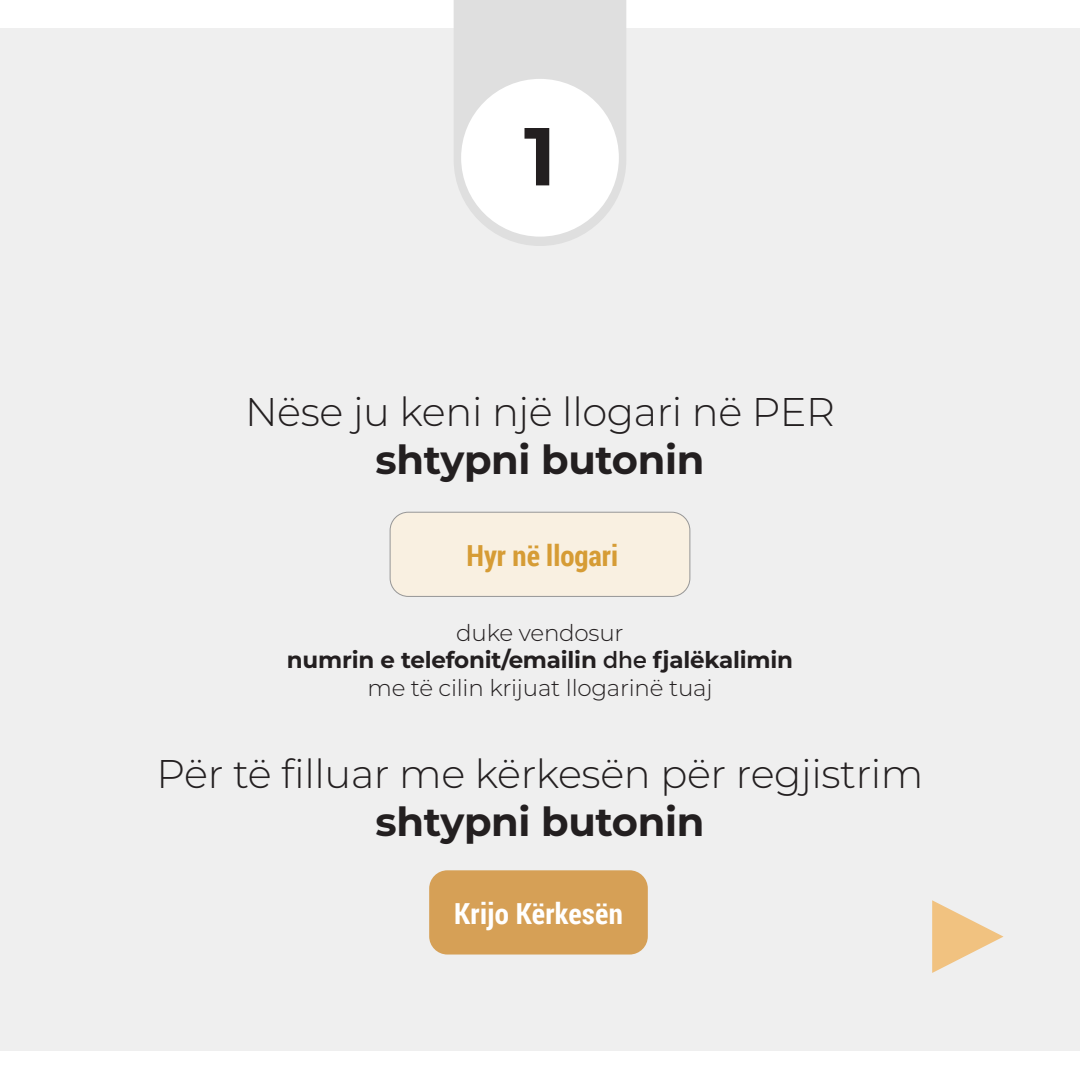
<style>
.page{position:relative;width:1080px;height:1080px;background:#fff}
.page>*{position:absolute;margin:0;border:0;box-sizing:border-box;transform-origin:0 0}
.t1{font:700 82px "Montserrat";color:#231f20}
.t2{font:300 40px "Montserrat";letter-spacing:-.01em;color:#231f20}
.t3{font:700 40px "Montserrat";letter-spacing:-.01em;color:#231f20}
.t4{font:700 29px "Roboto Condensed";letter-spacing:.01em;color:#fff}
.t5{font:700 29px "Roboto Condensed";color:#d69c35}
.t6{font:300 23px/27.6px "Montserrat";letter-spacing:-.01em;color:#231f20;text-align:center}
.s1{font-weight:700}
.s2{font-weight:400}
</style>
<div class="page">
<div style="left:0;top:29px;width:1080px;height:1022px;background:#efefef"></div>
<svg style="left:932px;top:900px;width:72px;height:73px"></svg>
<svg style="left:454px;top:0;width:172px;height:246px"></svg>
<div style="left:461px;top:79px;width:158px;height:158px;background:#fff;border-radius:50%"></div>
<div style="left:390px;top:512px;width:300px;height:84px;background:#f9f0e1;border-radius:18px"></div>
<div style="left:390px;top:512px;width:300px;height:85px;border:1px solid #969696;border-radius:18px"></div>
<div style="left:429px;top:870px;width:219px;height:85px;background:#d6a056;border-radius:18px"></div>
<h1 class="t1" style="left:524px;top:102px;width:34px">1</h1>
<h2 class="t2" style="left:245px;top:385px;width:591px">Nëse ju keni një llogari në PER</h2>
<h2 class="t3" style="left:376px;top:433px;width:330px">shtypni butonin</h2>
<p class="t5" style="left:466px;top:535px;width:153px">Hyr në llogari</p>
<p class="t6" style="left:287px;top:618px;width:508px">duke vendosur<br><span class="s1">numrin e telefonit/emailin</span> <span class="s2">dhe</span> <span class="s1">fjalëkalimin </span>me të cilin krijuat llogarinë tuaj</p>
<h2 class="t2" style="left:156px;top:747px;width:769px">Për të filluar me kërkesën për regjistrim</h2>
<h2 class="t3" style="left:376px;top:795px;width:330px">shtypni butonin</h2>
<p class="t4" style="left:454px;top:893px;width:170px">Krijo Kërkesën</p>
</div>
